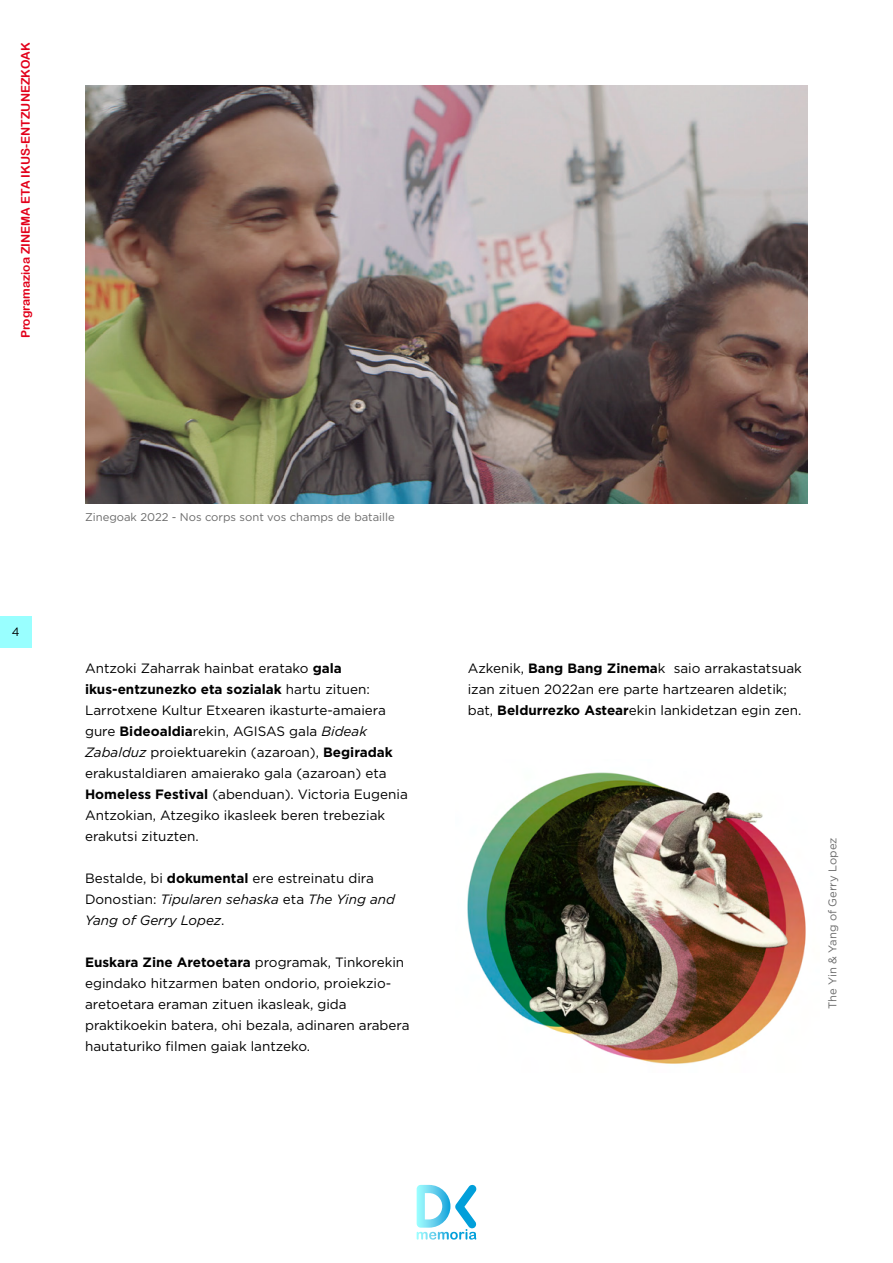
<style>
.page{position:relative;width:893px;height:1263px;background:#fff}
.page>*{position:absolute;margin:0;border:0;box-sizing:border-box;transform-origin:0 0}
.Cuerpo_de_texto{font:13.5px/21px "Gotham";color:#000}
.t1{font:12px "Arial Rounded MT Bold";color:#e2001a}
.t2{font:12px "Gotham";color:#000;scale:.96 1}
.Pie_de_foto_nuevo{font:11.25px "Gotham";color:#6b6b6b}
.s1{font-weight:700}
.s2{font-style:italic}
</style>
<div class="page">
<svg style="left:417px;top:1184px;width:60px;height:55px"></svg>
<div style="left:0;top:616px;width:31px;height:31px;background:#9ff"></div>
<img style="left:467px;top:772px;width:339px;height:292px">
<img style="left:85px;top:85px;width:723px;height:419px">
<p class="t1" style="left:18px;top:338px;width:297px;rotate:-90deg">Programazioa ZINEMA ETA IKUS-ENTZUNEZKOAK</p>
<p class="t2" style="left:12px;top:624px;width:10px">4</p>
<p class="Pie_de_foto_nuevo" style="left:85px;top:510px;width:311px">Zinegoak 2022 - Nos corps sont vos champs de bataille</p>
<p class="Cuerpo_de_texto" style="left:85px;top:657px;width:324px">Antzoki Zaharrak hainbat eratako <span class="s1">gala ikus-entzunezko eta sozialak</span> hartu zituen:<br>Larrotxene Kultur Etxearen ikasturte-amaiera gure <span class="s1">Bideoaldia</span>rekin, AGISAS gala <span class="s2">Bideak Zabalduz</span> proiektuarekin (azaroan), <span class="s1">Begiradak </span>erakustaldiaren amaierako gala (azaroan) eta <span class="s1">Homeless Festival</span> (abenduan). Victoria Eugenia Antzokian, Atzegiko ikasleek beren trebeziak erakutsi zituzten.</p>
<p class="Cuerpo_de_texto" style="left:85px;top:868px;width:311px">Bestalde, bi <span class="s1">dokumental</span> ere estreinatu dira<br>Donostian: <span class="s2">Tipularen sehaska</span> eta <span class="s2">The Ying and<br>Yang of Gerry Lopez</span>.</p>
<p class="Cuerpo_de_texto" style="left:85px;top:952px;width:326px"><span class="s1">Euskara Zine Aretoetara</span> programak, Tinkorekin egindako hitzarmen baten ondorio, proiekzio&shy;aretoetara eraman zituen ikasleak, gida praktikoekin batera, ohi bezala, adinaren arabera hautaturiko filmen gaiak lantzeko.</p>
<p class="Cuerpo_de_texto" style="left:468px;top:658px;width:336px">Azkenik, <span class="s1">Bang Bang Zinema</span>k saio arrakastatsuak izan zituen 2022an ere parte hartzearen aldetik; bat, <span class="s1">Beldurrezko Astear</span>ekin lankidetzan egin zen.</p>
<p class="Pie_de_foto_nuevo" style="left:825px;top:1009px;width:173px;rotate:-90deg">The Yin &amp; Yang of Gerry Lopez</p>
</div>
